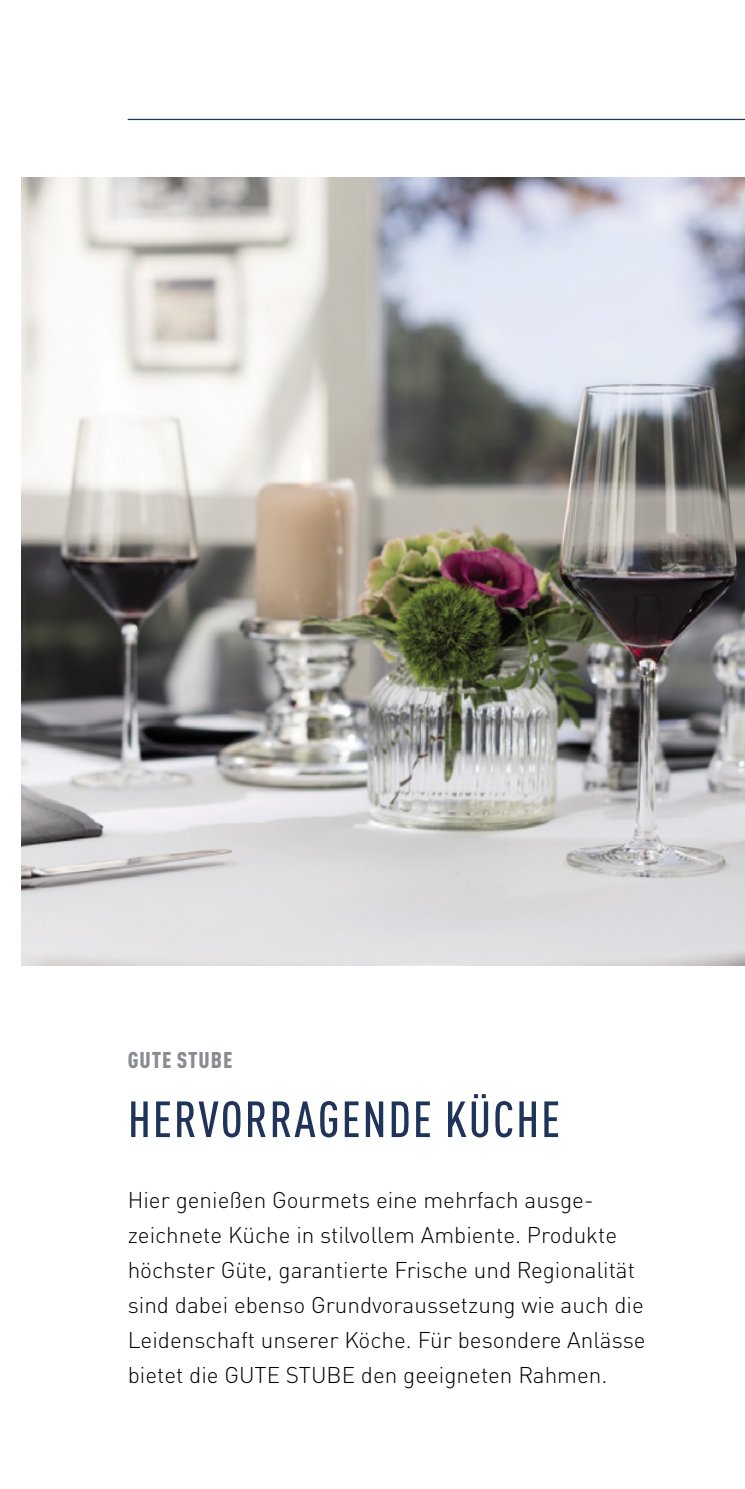
<style>
.page{position:relative;width:745px;height:1489px;background:#fff}
.page>*{position:absolute;margin:0;border:0;box-sizing:border-box;transform-origin:0 0}
.t1{font:500 condensed 50px "DIN Pro";letter-spacing:.04em;color:#20345a}
.t2{font:300 22.5px/35px "DIN Pro";color:#000}
.t3{font:900 condensed 22.5px "DIN Pro";letter-spacing:.04em;color:#898d92}
</style>
<div class="page">
<hr style="left:128px;top:119px;width:616px;height:1px;background:#20345a">
<img style="left:21px;top:177px;width:723px;height:788px">
<p class="t3" style="left:128px;top:1042px;width:106px">GUTE STUBE</p>
<h1 class="t1" style="left:128px;top:1082px;width:433px">HERVORRAGENDE KÜCHE</h1>
<p class="t2" style="left:128px;top:1179px;width:519px">Hier genießen Gourmets eine mehrfach ausge&shy;zeichnete Küche in stilvollem Ambiente. Produkte höchster Güte, garantierte Frische und Regionalität sind dabei ebenso Grundvoraussetzung wie auch die Leidenschaft unserer Köche. Für besondere Anlässe bietet die GUTE STUBE den geeigneten Rahmen.</p>
</div>
